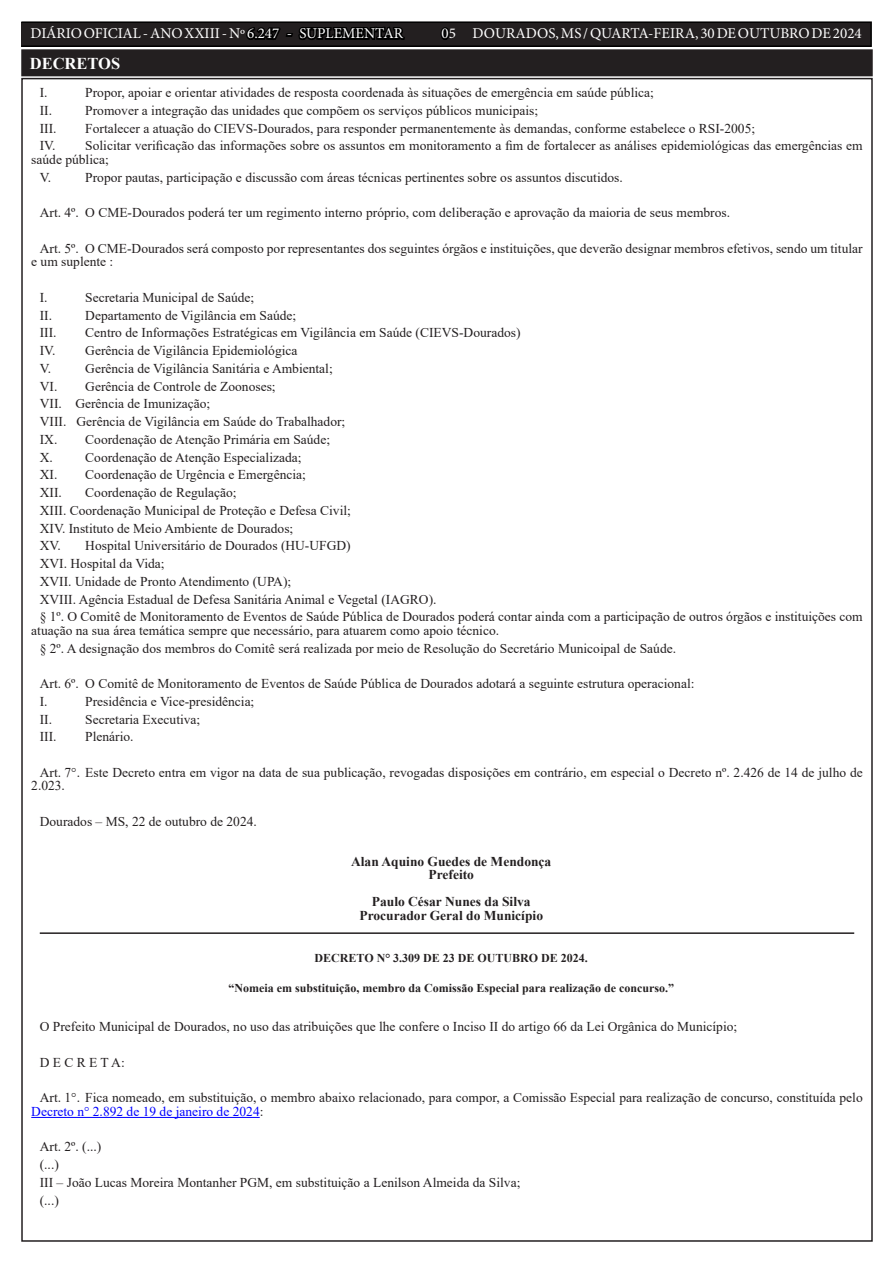
<style>
.page{position:relative;width:893px;height:1263px;background:#fff}
.page>*{position:absolute;margin:0;border:0;box-sizing:border-box;transform-origin:0 0}
.TEXTO{font:700 16.5px "Times New Roman";color:#fff}
.t1{font:15px "Minion Pro";color:#fff}
.TEXTO-2{font:13.5px/13.5px "Times New Roman";color:#231f20}
.ASSINATURA{font:700 13.5px "Times New Roman";color:#231f20}
.TITULO{font:700 12px "Times New Roman";color:#231f20}
.s1{color:#000}
.s2{color:#00f}
</style>
<div class="page">
<div style="left:21px;top:22px;width:850px;height:24px;background:#231f20"></div>
<div style="left:21px;top:21px;width:851px;height:26px;border:2px solid #000"></div>
<hr style="left:40px;top:932px;width:814px;height:2px;background:#231f20">
<hr style="left:31px;top:1117px;width:229px;height:1px;background:#00f">
<div style="left:23px;top:51px;width:848px;height:23px;background:#231f20"></div>
<div style="left:21px;top:49px;width:852px;height:27px;border:4px solid #231f20"></div>
<p class="t1" style="left:31px;top:24px;width:374px">DIÁRIO OFICIAL - ANO XXIII - Nº <span class="s1">6.247 - SUPLEMENTAR</span></p>
<p class="t1" style="left:441px;top:24px;width:422px"><span class="s1">0</span>5 DOURADOS, MS / QUARTA-FEIRA, 30 DE OUTUBRO DE 2024</p>
<p class="TEXTO" style="left:30px;top:52px;width:92px">DECRETOS</p>
<p class="TEXTO-2" style="left:40px;top:86px;width:9px">I.</p>
<p class="TEXTO-2" style="left:85px;top:86px;width:570px">Propor, apoiar e orientar atividades de resposta coordenada às situações de emergência em saúde pública;</p>
<p class="TEXTO-2" style="left:40px;top:103px;width:14px">II.</p>
<p class="TEXTO-2" style="left:85px;top:103px;width:454px">Promover a integração das unidades que compõem os serviços públicos municipais;</p>
<p class="TEXTO-2" style="left:40px;top:121px;width:18px">III.</p>
<p class="TEXTO-2" style="left:85px;top:121px;width:671px">Fortalecer a atuação do CIEVS-Dourados, para responder permanentemente às demandas, conforme estabelece o RSI-2005;</p>
<p class="TEXTO-2" style="left:31px;top:139px;width:833px;text-indent:9px">IV. Solicitar verificação das informações sobre os assuntos em monitoramento a fim de fortalecer as análises epidemiológicas das emergências em saúde pública;</p>
<p class="TEXTO-2" style="left:40px;top:170px;width:13px">V.</p>
<p class="TEXTO-2" style="left:85px;top:170px;width:539px">Propor pautas, participação e discussão com áreas técnicas pertinentes sobre os assuntos discutidos.</p>
<p class="TEXTO-2" style="left:40px;top:206px;width:692px">Art. 4º. O CME-Dourados poderá ter um regimento interno próprio, com deliberação e aprovação da maioria de seus membros.</p>
<p class="TEXTO-2" style="left:31px;top:241px;width:833px;text-indent:9px">Art. 5º. O CME-Dourados será composto por representantes dos seguintes órgãos e instituições, que deverão designar membros efetivos, sendo um titular e um suplente :</p>
<p class="TEXTO-2" style="left:40px;top:290px;width:9px">I.</p>
<p class="TEXTO-2" style="left:85px;top:290px;width:171px">Secretaria Municipal de Saúde;</p>
<p class="TEXTO-2" style="left:40px;top:308px;width:14px">II.</p>
<p class="TEXTO-2" style="left:85px;top:308px;width:213px">Departamento de Vigilância em Saúde;</p>
<p class="TEXTO-2" style="left:40px;top:326px;width:18px">III.</p>
<p class="TEXTO-2" style="left:85px;top:326px;width:437px">Centro de Informações Estratégicas em Vigilância em Saúde (CIEVS-Dourados)</p>
<p class="TEXTO-2" style="left:40px;top:343px;width:259px">IV. Gerência de Vigilância Epidemiológica</p>
<p class="TEXTO-2" style="left:40px;top:361px;width:13px">V.</p>
<p class="TEXTO-2" style="left:85px;top:361px;width:249px">Gerência de Vigilância Sanitária e Ambiental;</p>
<p class="TEXTO-2" style="left:40px;top:379px;width:237px">VI. Gerência de Controle de Zoonoses;</p>
<p class="TEXTO-2" style="left:40px;top:397px;width:172px">VII. Gerência de Imunização;</p>
<p class="TEXTO-2" style="left:40px;top:414px;width:307px">VIII. Gerência de Vigilância em Saúde do Trabalhador;</p>
<p class="TEXTO-2" style="left:40px;top:432px;width:292px">IX. Coordenação de Atenção Primária em Saúde;</p>
<p class="TEXTO-2" style="left:40px;top:450px;width:263px">X. Coordenação de Atenção Especializada;</p>
<p class="TEXTO-2" style="left:40px;top:468px;width:268px">XI. Coordenação de Urgência e Emergência;</p>
<p class="TEXTO-2" style="left:40px;top:485px;width:24px">XII.</p>
<p class="TEXTO-2" style="left:85px;top:485px;width:153px">Coordenação de Regulação;</p>
<p class="TEXTO-2" style="left:40px;top:503px;width:313px">XIII. Coordenação Municipal de Proteção e Defesa Civil;</p>
<p class="TEXTO-2" style="left:40px;top:521px;width:255px">XIV. Instituto de Meio Ambiente de Dourados;</p>
<p class="TEXTO-2" style="left:40px;top:539px;width:312px">XV. Hospital Universitário de Dourados (HU-UFGD)</p>
<p class="TEXTO-2" style="left:40px;top:556px;width:126px">XVI. Hospital da Vida;</p>
<p class="TEXTO-2" style="left:40px;top:574px;width:253px">XVII. Unidade de Pronto Atendimento (UPA);</p>
<p class="TEXTO-2" style="left:40px;top:592px;width:398px">XVIII. Agência Estadual de Defesa Sanitária Animal e Vegetal (IAGRO).</p>
<p class="TEXTO-2" style="left:31px;top:610px;width:833px;text-indent:9px">§ 1º. O Comitê de Monitoramento de Eventos de Saúde Pública de Dourados poderá contar ainda com a participação de outros órgãos e instituições com atuação na sua área temática sempre que necessário, para atuarem como apoio técnico.</p>
<p class="TEXTO-2" style="left:40px;top:641px;width:638px">§ 2º. A designação dos membros do Comitê será realizada por meio de Resolução do Secretário Municoipal de Saúde.</p>
<p class="TEXTO-2" style="left:40px;top:676px;width:656px">Art. 6º. O Comitê de Monitoramento de Eventos de Saúde Pública de Dourados adotará a seguinte estrutura operacional:</p>
<p class="TEXTO-2" style="left:40px;top:694px;width:9px">I.</p>
<p class="TEXTO-2" style="left:85px;top:694px;width:171px">Presidência e Vice-presidência;</p>
<p class="TEXTO-2" style="left:40px;top:712px;width:14px">II.</p>
<p class="TEXTO-2" style="left:85px;top:712px;width:117px">Secretaria Executiva;</p>
<p class="TEXTO-2" style="left:40px;top:730px;width:18px">III.</p>
<p class="TEXTO-2" style="left:85px;top:730px;width:50px">Plenário.</p>
<p class="TEXTO-2" style="left:31px;top:765px;width:833px;text-indent:9px">Art. 7°. Este Decreto entra em vigor na data de sua publicação, revogadas disposições em contrário, em especial o Decreto nº. 2.426 de 14 de julho de<br>2.023.</p>
<p class="TEXTO-2" style="left:40px;top:814px;width:219px">Dourados – MS, 22 de outubro de 2024.</p>
<p class="ASSINATURA" style="left:351px;top:851px;width:202px">Alan Aquino Guedes de Mendonça</p>
<p class="ASSINATURA" style="left:428px;top:865px;width:47px">Prefeito</p>
<p class="ASSINATURA" style="left:372px;top:892px;width:160px">Paulo César Nunes da Silva</p>
<p class="ASSINATURA" style="left:359px;top:905px;width:185px">Procurador Geral do Município</p>
<p class="TITULO" style="left:315px;top:949px;width:275px">DECRETO N° 3.309 DE 23 DE OUTUBRO DE 2024.</p>
<p class="TITULO" style="left:228px;top:979px;width:447px">“Nomeia em substituição, membro da Comissão Especial para realização de concurso.”</p>
<p class="TEXTO-2" style="left:40px;top:1020px;width:699px">O Prefeito Municipal de Dourados, no uso das atribuições que lhe confere o Inciso II do artigo 66 da Lei Orgânica do Município;</p>
<p class="TEXTO-2" style="left:40px;top:1055px;width:87px">D E C R E T A:</p>
<p class="TEXTO-2" style="left:31px;top:1091px;width:833px;text-indent:9px">Art. 1°. Fica nomeado, em substituição, o membro abaixo relacionado, para compor, a Comissão Especial para realização de concurso, constituída pelo<br><span class="s2">Decreto n° 2.892 de 19 de janeiro de 2024</span>:</p>
<p class="TEXTO-2" style="left:40px;top:1140px;width:63px">Art. 2º. (...)</p>
<p class="TEXTO-2" style="left:40px;top:1157px;width:21px">(...)</p>
<p class="TEXTO-2" style="left:40px;top:1175px;width:482px">III – João Lucas Moreira Montanher PGM, em substituição a Lenilson Almeida da Silva;</p>
<p class="TEXTO-2" style="left:40px;top:1193px;width:21px">(...)</p>
</div>
